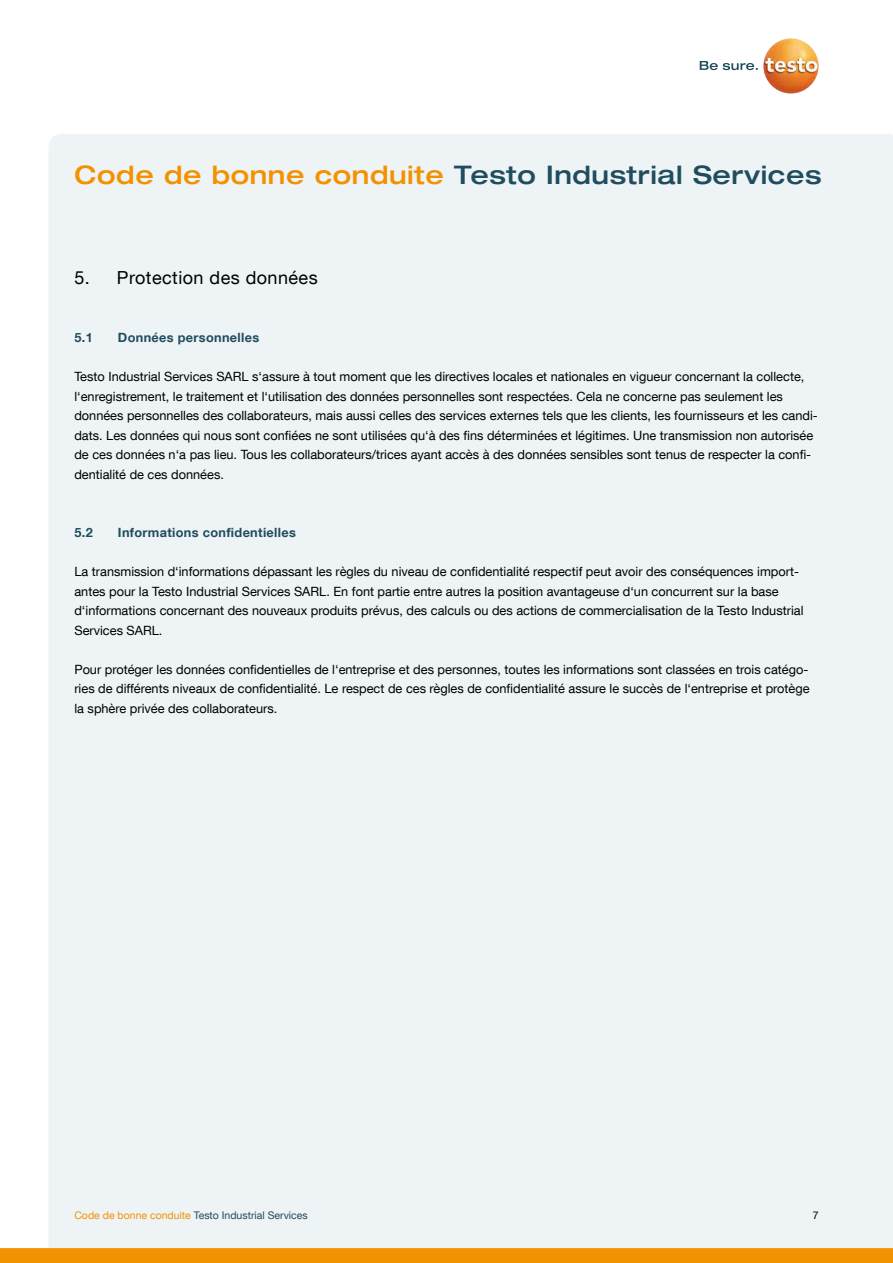
<style>
.page{position:relative;width:893px;height:1263px;background:#fff}
.page>*{position:absolute;margin:0;border:0;box-sizing:border-box;transform-origin:0 0}
.t1{font:500 expanded 25.5px "Helvetica Neue LT Com";letter-spacing:.025em;color:#1f4d5e}
.t2{font:18px "Helvetica Neue LT Com";letter-spacing:.025em;color:#000}
.t3{font:12.75px/19.5px "Helvetica Neue LT Com";color:#000}
.t4{font:700 12.75px "Helvetica Neue LT Com";letter-spacing:.025em;color:#1f4d5e}
.t5{font:10.5px "Helvetica Neue LT Com";color:#1f4d5e}
.t6{font:10.5px "Helvetica Neue LT Com";color:#000}
.s1{color:#f39200}
</style>
<div class="page">
<div style="left:49px;top:134px;width:844px;height:1114px;background:#eef3f6"></div>
<svg style="left:700px;top:61px;width:58px;height:9px"></svg>
<img style="left:763px;top:38px;width:56px;height:56px;border-radius:28px">
<div style="left:0;top:1248px;width:893px;height:15px;background:#f39200"></div>
<h1 class="t1" style="left:74px;top:158px;width:749px"><span class="s1">Code de bonne conduite</span> Testo Industrial Services</h1>
<h2 class="t2" style="left:74px;top:266px;width:245px">5. Protection des données</h2>
<p class="t4" style="left:74px;top:329px;width:20px">5.1</p>
<p class="t4" style="left:118px;top:329px;width:143px">Données personnelles</p>
<p class="t3" style="left:74px;top:366px;width:745px">Testo Industrial Services SARL s‘assure à tout moment que les directives locales et nationales en vigueur concernant la collecte, l‘enregistrement, le traitement et l‘utilisation des données personnelles sont respectées. Cela ne concerne pas seulement les données personnelles des collaborateurs, mais aussi celles des services externes tels que les clients, les fournisseurs et les candi&shy;dats. Les données qui nous sont confiées ne sont utilisées qu‘à des fins déterminées et légitimes. Une transmission non autorisée de ces données n‘a pas lieu. Tous les collaborateurs/trices ayant accès à des données sensibles sont tenus de respecter la confi&shy;dentialité de ces données.</p>
<p class="t4" style="left:74px;top:524px;width:20px">5.2</p>
<p class="t4" style="left:118px;top:524px;width:180px">Informations confidentielles</p>
<p class="t3" style="left:74px;top:561px;width:731px">La transmission d‘informations dépassant les règles du niveau de confidentialité respectif peut avoir des conséquences import&shy;antes pour la Testo Industrial Services SARL. En font partie entre autres la position avantageuse d‘un concurrent sur la base d‘informations concernant des nouveaux produits prévus, des calculs ou des actions de commercialisation de la Testo Industrial Services SARL.</p>
<p class="t3" style="left:74px;top:659px;width:737px;text-align:justify">Pour protéger les données confidentielles de l‘entreprise et des personnes, toutes les informations sont classées en trois catégo&shy;ries de différents niveaux de confidentialité. Le respect de ces règles de confidentialité assure le succès de l‘entreprise et protège la sphère privée des collaborateurs.</p>
<p class="t5" style="left:74px;top:1209px;width:235px"><span class="s1">Code de bonne conduite</span> Testo Industrial Services</p>
<p class="t6" style="left:813px;top:1209px;width:7px">7</p>
</div>
